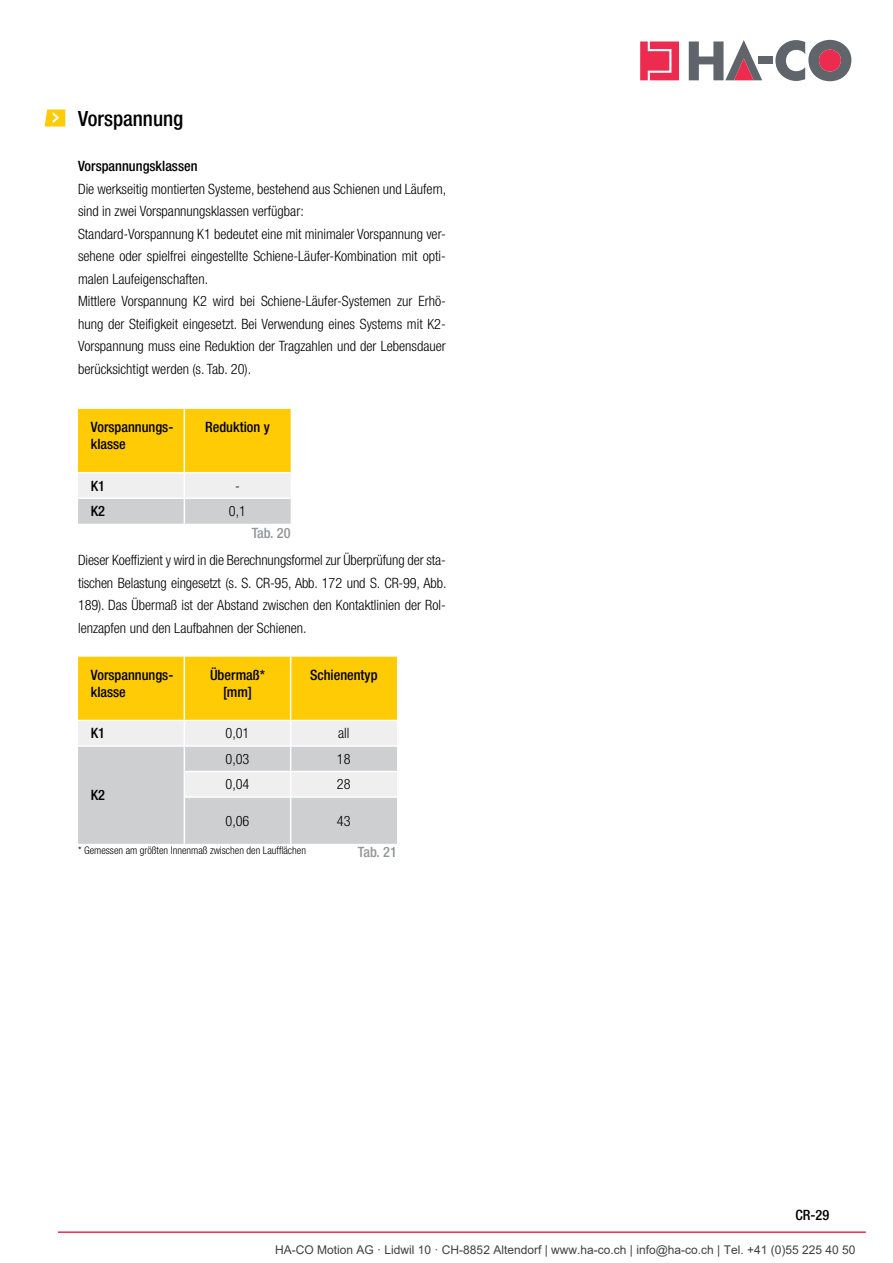
<style>
.page{position:relative;width:893px;height:1263px;background:#fff}
.page>*{position:absolute;margin:0;border:0;box-sizing:border-box;transform-origin:0 0}
.t1{font:500 condensed 21px "Helvetica Neue LT Std";color:#000}
.t2{font:300 condensed 14.25px/22.5px "Helvetica Neue LT Std";color:#000}
.t3{font:500 condensed 14.25px/17.1px "Helvetica Neue LT Std";color:#000}
.t4{font:500 condensed 14.25px "Helvetica Neue LT Std";color:#939598}
.t5{font:12px "Arial";color:#404040}
.t6{font:300 condensed 10.5px "Helvetica Neue LT Std";color:#000}
</style>
<div class="page">
<svg style="left:78px;top:409px;width:213px;height:115px"></svg>
<hr style="left:78px;top:472px;width:106px;height:1px;background:#fff">
<hr style="left:184px;top:472px;width:107px;height:1px;background:#fff">
<hr style="left:78px;top:497px;width:106px;height:2px;background:#fff">
<hr style="left:184px;top:497px;width:107px;height:2px;background:#fff">
<svg style="left:78px;top:657px;width:319px;height:187px"></svg>
<hr style="left:184px;top:798px;width:1px;height:46px;background:#fff">
<hr style="left:290px;top:798px;width:1px;height:46px;background:#fff">
<hr style="left:78px;top:720px;width:106px;height:1px;background:#fff">
<hr style="left:184px;top:720px;width:107px;height:1px;background:#fff">
<hr style="left:291px;top:720px;width:106px;height:1px;background:#fff">
<hr style="left:78px;top:745px;width:106px;height:2px;background:#fff">
<hr style="left:184px;top:745px;width:107px;height:2px;background:#fff">
<hr style="left:291px;top:745px;width:106px;height:2px;background:#fff">
<hr style="left:184px;top:771px;width:107px;height:1px;background:#fff">
<hr style="left:291px;top:771px;width:106px;height:1px;background:#fff">
<hr style="left:184px;top:796px;width:107px;height:2px;background:#fff">
<hr style="left:291px;top:796px;width:106px;height:2px;background:#fff">
<svg style="left:45px;top:109px;width:20px;height:18px"></svg>
<svg style="left:640px;top:41px;width:39px;height:39px;background:#ef4765"></svg>
<svg style="left:689px;top:40px;width:73px;height:40px"></svg>
<div style="left:758px;top:57px;width:14px;height:7px;background:#60656c"></div>
<svg style="left:775px;top:40px;width:76px;height:41px"></svg>
<div style="left:819px;top:50px;width:22px;height:21px;background:#ed2b4e;border-radius:50%"></div>
<hr style="left:58px;top:1231px;width:808px;height:2px;background:#ed2b4e">
<h1 class="t1" style="left:78px;top:106px;width:107px">Vorspannung</h1>
<p class="t3" style="left:78px;top:158px;width:121px">Vorspannungsklassen</p>
<p class="t2" style="left:78px;top:177px;width:370px">Die werkseitig montierten Systeme, bestehend aus Schienen und Läufern, sind in zwei Vorspannungsklassen verfügbar:<br>Standard-Vorspannung K1 bedeutet eine mit minimaler Vorspannung ver&shy;sehene oder spielfrei eingestellte Schiene-Läufer-Kombination mit opti&shy;malen Laufeigenschaften.<br>Mittlere Vorspannung K2 wird bei Schiene-Läufer-Systemen zur Erhö&shy;hung der Steifigkeit eingesetzt. Bei Verwendung eines Systems mit K2- Vorspannung muss eine Reduktion der Tragzahlen und der Lebensdauer berücksichtigt werden (s. Tab. 20).</p>
<p class="t3" style="left:91px;top:418px;width:84px">Vorspannungs&shy;klasse</p>
<p class="t3" style="left:205px;top:418px;width:66px">Reduktion y</p>
<p class="t3" style="left:91px;top:477px;width:16px">K1</p>
<p class="t2" style="left:235px;top:474px;width:6px">-</p>
<p class="t3" style="left:91px;top:502px;width:16px">K2</p>
<p class="t2" style="left:229px;top:500px;width:19px">0,1</p>
<p class="t4" style="left:252px;top:524px;width:40px">Tab. 20</p>
<p class="t2" style="left:78px;top:549px;width:370px;text-align:justify">Dieser Koeffizient y wird in die Berechnungsformel zur Überprüfung der sta&shy;tischen Belastung eingesetzt (s. S. CR-95, Abb. 172 und S. CR-99, Abb.<br>189). Das Übermaß ist der Abstand zwischen den Kontaktlinien der Rol&shy;lenzapfen und den Laufbahnen der Schienen.</p>
<p class="t3" style="left:91px;top:666px;width:84px">Vorspannungs&shy;klasse</p>
<p class="t3" style="left:210px;top:666px;width:57px;text-align:center">Übermaß* [mm]</p>
<p class="t3" style="left:310px;top:666px;width:69px">Schienentyp</p>
<p class="t3" style="left:91px;top:724px;width:16px">K1</p>
<p class="t2" style="left:226px;top:722px;width:25px">0,01</p>
<p class="t2" style="left:338px;top:722px;width:13px">all</p>
<p class="t3" style="left:91px;top:786px;width:16px">K2</p>
<p class="t2" style="left:226px;top:747px;width:25px">0,03</p>
<p class="t2" style="left:337px;top:747px;width:15px">18</p>
<p class="t2" style="left:226px;top:773px;width:25px">0,04</p>
<p class="t2" style="left:337px;top:773px;width:15px">28</p>
<p class="t2" style="left:226px;top:809px;width:25px">0,06</p>
<p class="t2" style="left:337px;top:809px;width:15px">43</p>
<p class="t6" style="left:78px;top:844px;width:229px">* Gemessen am größten Innenmaß zwischen den Laufflächen</p>
<p class="t4" style="left:358px;top:843px;width:40px">Tab. 21</p>
<p class="t3" style="left:795px;top:1206px;width:35px">CR-29</p>
<p class="t5" style="left:275px;top:1242px;width:582px">HA-CO Motion AG · Lidwil 10 · CH-8852 Altendorf | www.ha-co.ch | info@ha-co.ch | Tel. +41 (0)55 225 40 50</p>
</div>
